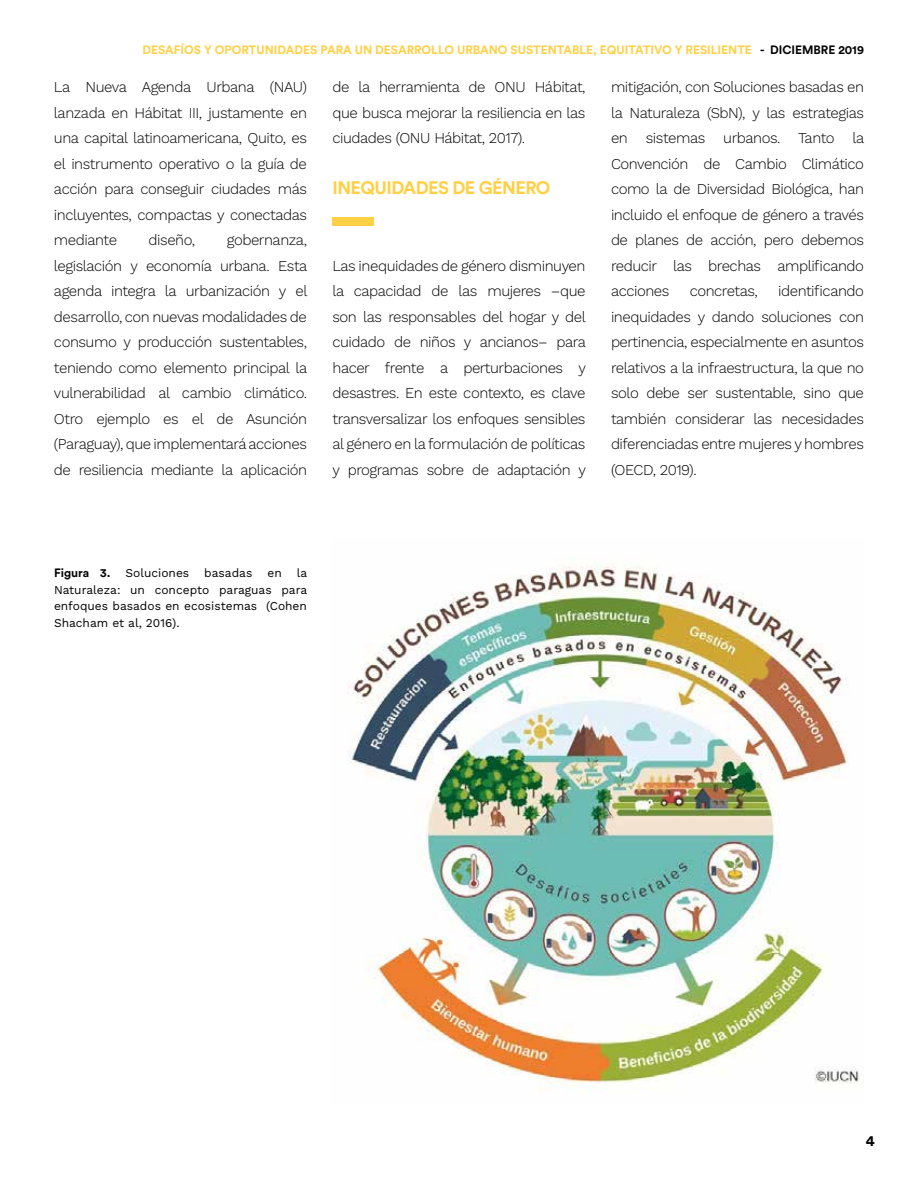
<style>
.page{position:relative;width:918px;height:1188px;background:#fff}
.page>*{position:absolute;margin:0;border:0;box-sizing:border-box;transform-origin:0 0}
.t1{font:700 18px "Circular Std";letter-spacing:-.03em;color:#ffd044}
.t2{font:300 15px/25.5px "Work Sans";letter-spacing:-.03em;color:#000;text-align:justify}
.t3{font:700 15px "Circular Std";color:#000}
.t4{font:12px/16.5px "Work Sans";color:#020203;text-align:justify}
.t5{font:700 12px "Circular Std";color:#ffd044}
.t6{font:700 12px "Circular Std";color:#020203}
.s1{color:#020203}
</style>
<div class="page">
<div style="left:333px;top:217px;width:41px;height:9px;background:#ffd044"></div>
<img style="left:348px;top:566px;width:516px;height:526px">
<p class="t5" style="left:142px;top:42px;width:723px">DESAFÍOS Y OPORTUNIDADES PARA UN DESARROLLO URBANO SUSTENTABLE, EQUITATIVO Y RESILIENTE <span class="s1">- DICIEMBRE 2019</span></p>
<p class="t2" style="left:54px;top:74px;width:255px">La Nueva Agenda Urbana (NAU) lanzada en Hábitat III, justamente en una capital latinoamericana, Quito, es el instrumento operativo o la guía de acción para conseguir ciudades más incluyentes, compactas y conectadas mediante</p>
<p class="t2" style="left:54px;top:227px;width:255px;text-indent:173px">gobernanza, legislación y economía urbana. Esta agenda integra la urbanización y el desarrollo, con nuevas modalidades de consumo y producción sustentables, teniendo como elemento principal la vulnerabilidad al cambio climático.<br>Otro ejemplo es el de Asunción (Paraguay), que implementará acciones de resiliencia mediante la aplicación</p>
<p class="t2" style="left:149px;top:227px;width:48px">diseño,</p>
<p class="t2" style="left:333px;top:74px;width:255px">de la herramienta de ONU Hábitat, que busca mejorar la resiliencia en las ciudades (ONU Hábitat, 2017).</p>
<p class="t1" style="left:333px;top:176px;width:220px">INEQUIDADES DE GÉNERO</p>
<p class="t2" style="left:333px;top:252px;width:255px">Las inequidades de género disminuyen la capacidad de las mujeres –que son las responsables del hogar y del cuidado de niños y ancianos– para hacer frente a perturbaciones y desastres. En este contexto, es clave transversalizar los enfoques sensibles al género en la formulación de políticas y programas sobre de adaptación y</p>
<p class="t2" style="left:611px;top:74px;width:255px">mitigación, con Soluciones basadas en la Naturaleza (SbN), y las estrategias en sistemas urbanos. Tanto la Convención de Cambio Climático como la de Diversidad Biológica, han incluido el enfoque de género a través de planes de acción, pero debemos reducir las brechas amplificando acciones</p>
<p class="t2" style="left:611px;top:278px;width:255px;text-indent:167px">identificando inequidades y dando soluciones con pertinencia, especialmente en asuntos relativos a la infraestructura, la que no solo debe ser sustentable, sino que también considerar las necesidades diferenciadas entre mujeres y hombres (OECD, 2019).</p>
<p class="t2" style="left:690px;top:278px;width:70px">concretas,</p>
<p class="t6" style="left:54px;top:565px;width:58px">Figura 3.</p>
<p class="t4" style="left:126px;top:564px;width:65px">Soluciones</p>
<p class="t4" style="left:204px;top:564px;width:50px">basadas</p>
<p class="t4" style="left:267px;top:564px;width:16px">en</p>
<p class="t4" style="left:54px;top:564px;width:255px;text-indent:243px">la Naturaleza: un concepto paraguas para enfoques basados en ecosistemas (Cohen Shacham et al, 2016).</p>
<p class="t3" style="left:866px;top:1131px;width:10px">4</p>
</div>
